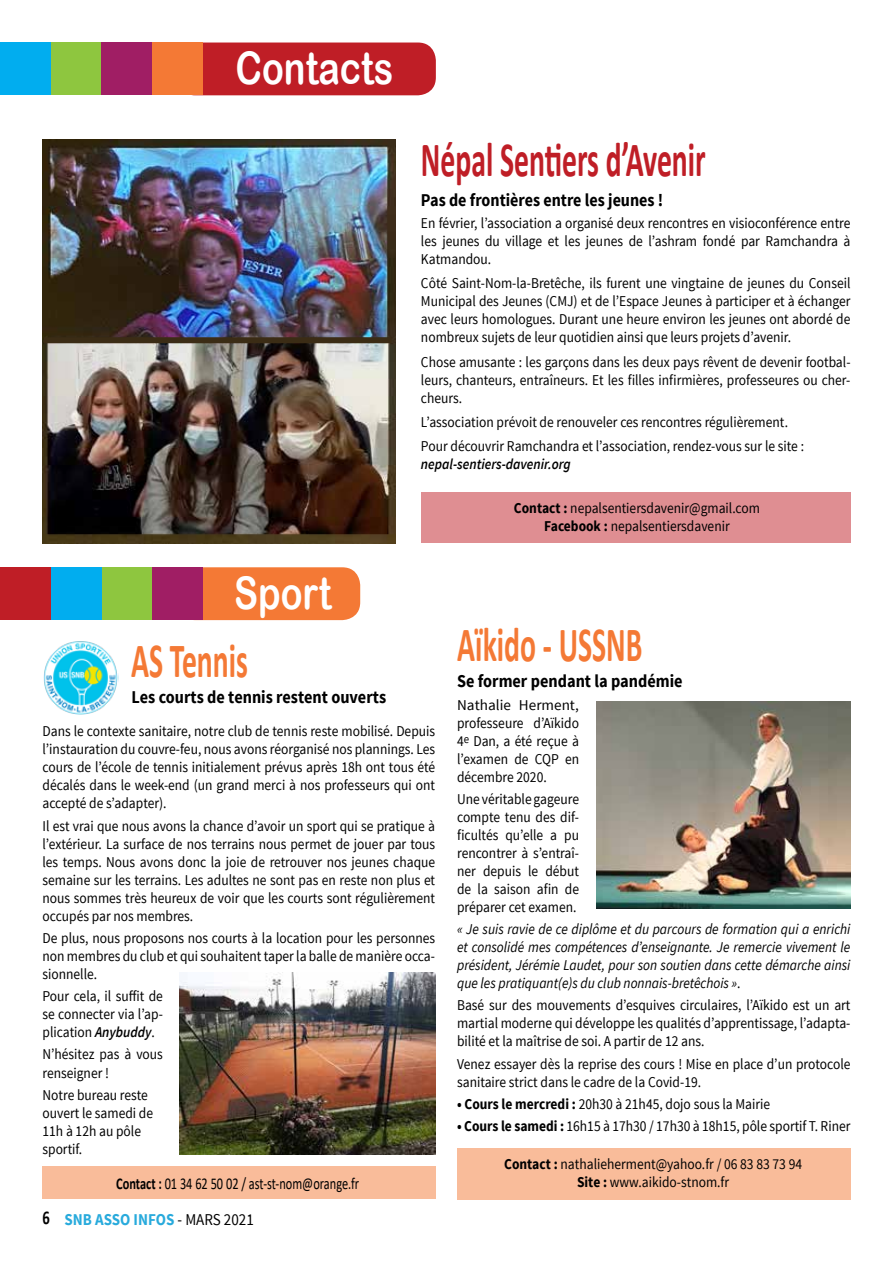
<style>
.page{position:relative;width:893px;height:1263px;background:#fff}
.page>*{position:absolute;margin:0;border:0;box-sizing:border-box;transform-origin:0 0}
.t1{font:700 49.5px "Calibri";color:#bf1e26;scale:.6 1}
.t2{font:700 49.5px "Calibri";color:#f47935;scale:.6 1}
.t3{font:45px "Arial Rounded MT Bold";color:#fff;scale:.8 1}
.t4{font:700 19.5px "Calibri";color:#000;scale:.75 1}
.t5{font:700 18px "Source Sans Pro";color:#000;scale:.9 1}
.t6{font:700 18px "Source Sans Pro";color:#000;scale:.89 1}
.t7{font:16.5px "Calibri";color:#000;scale:.75 1}
.t8{font:700 16.5px "Source Sans Pro";color:#28aadc;scale:.91 1}
.t9{font:15px/18px "Source Sans Pro";color:#000;text-align:justify;scale:.9 1}
.t10{font:italic 15px/18px "Source Sans Pro";color:#000;text-align:justify;scale:.9 1}
.t11{font:15px/18px "Source Sans Pro";color:#000;text-align:justify}
.t12{font:italic 600 15px "Source Sans Pro";color:#000;scale:.9 1}
.s1{font-weight:700}
.s2{font-weight:600;font-style:italic}
.s3{font-weight:400;color:#000}
.s4{font-style:normal}
</style>
<div class="page">
<div style="left:43px;top:1166px;width:393px;height:33px;background:#f9bc9a"></div>
<img style="left:43px;top:641px;width:75px;height:74px">
<img style="left:180px;top:972px;width:255px;height:182px">
<div style="left:457px;top:1148px;width:393px;height:51px;background:#f9bc9a"></div>
<img style="left:596px;top:702px;width:254px;height:207px">
<div style="left:421px;top:492px;width:429px;height:51px;background:#df8e92"></div>
<img style="left:43px;top:139px;width:352px;height:404px">
<div style="left:177px;top:43px;width:259px;height:52px;background:#bf1e26;border-radius:18px"></div>
<div style="left:51px;top:43px;width:50px;height:52px;background:#8ec63f"></div>
<div style="left:101px;top:43px;width:51px;height:52px;background:#a01e64"></div>
<div style="left:152px;top:43px;width:51px;height:52px;background:#f47935"></div>
<div style="left:0;top:43px;width:51px;height:52px;background:#01adef"></div>
<div style="left:177px;top:567px;width:183px;height:53px;background:#f47935;border-radius:18px"></div>
<div style="left:101px;top:567px;width:51px;height:53px;background:#8ec63f"></div>
<div style="left:152px;top:567px;width:51px;height:53px;background:#a01e64"></div>
<div style="left:0;top:567px;width:51px;height:53px;background:#bf1e26"></div>
<div style="left:51px;top:567px;width:50px;height:53px;background:#01adef"></div>
<div style="left:44px;top:337px;width:347px;height:6px;background:#3b2c15"></div>
<h2 class="t3" style="left:236px;top:41px;width:199px">Contacts</h2>
<h2 class="t3" style="left:234px;top:566px;width:123px">Sport</h2>
<h1 class="t1" style="left:421px;top:125px;width:476px">Népal Sentiers d’Avenir</h1>
<p class="t6" style="left:421px;top:188px;width:274px">Pas de frontières entre les jeunes !</p>
<p class="t9" style="left:421px;top:214px;width:479px">En février, l’association a organisé deux rencontres en visioconférence entre les jeunes du village et les jeunes de l’ashram fondé par Ramchandra à Katmandou.</p>
<p class="t9" style="left:421px;top:275px;width:479px">Côté Saint-Nom-la-Bretêche, ils furent une vingtaine de jeunes du Conseil Municipal des Jeunes (CMJ) et de l’Espace Jeunes à participer et à échanger avec leurs homologues. Durant une heure environ les jeunes ont abordé de nombreux sujets de leur quotidien ainsi que leurs projets d’avenir.</p>
<p class="t9" style="left:421px;top:353px;width:479px">Chose amusante : les garçons dans les deux pays rêvent de devenir footbal&shy;leurs, chanteurs, entraîneurs. Et les filles infirmières, professeures ou cher&shy;cheurs.</p>
<p class="t9" style="left:421px;top:410px;width:427px;line-height:24.3px">L’association prévoit de renouveler ces rencontres régulièrement.<br>Pour découvrir Ramchandra et l’association, rendez-vous sur le site :</p>
<p class="t12" style="left:421px;top:455px;width:168px">nepal-sentiers-davenir.org</p>
<p class="t9" style="left:514px;top:499px;width:275px;text-align:center"><span class="s1">Contact :</span> nepalsentiersdavenir@gmail.com<br><span class="s1">Facebook :</span> nepalsentiersdavenir</p>
<h1 class="t2" style="left:131px;top:625px;width:196px">AS Tennis</h1>
<p class="t5" style="left:132px;top:686px;width:284px">Les courts de tennis restent ouverts</p>
<p class="t9" style="left:43px;top:723px;width:438px">Dans le contexte sanitaire, notre club de tennis reste mobilisé. Depuis l’instauration du couvre-feu, nous avons réorganisé nos plannings. Les cours de l’école de tennis initialement prévus après 18h ont tous été décalés dans le week-end (un grand merci à nos professeurs qui ont accepté de s’adapter).</p>
<p class="t9" style="left:43px;top:817px;width:438px">Il est vrai que nous avons la chance d’avoir un sport qui se pratique à l’extérieur. La surface de nos terrains nous permet de jouer par tous les temps. Nous avons donc la joie de retrouver nos jeunes chaque semaine sur les terrains. Les adultes ne sont pas en reste non plus et nous sommes très heureux de voir que les courts sont régulièrement occupés par nos membres.</p>
<p class="t9" style="left:43px;top:929px;width:438px">De plus, nous proposons nos courts à la location pour les personnes non membres du club et qui souhaitent taper la balle de manière occa&shy;sionnelle.</p>
<p class="t9" style="left:43px;top:987px;width:135px">Pour cela, il suffit de se connecter via l’ap&shy;plication <span class="s2">Anybuddy</span>.</p>
<p class="t9" style="left:43px;top:1046px;width:135px">N’hésitez pas à vous renseigner !</p>
<p class="t9" style="left:43px;top:1086px;width:124px;text-align:left">Notre bureau reste ouvert le samedi de<br>11h à 12h au pôle sportif.</p>
<p class="t7" style="left:116px;top:1172px;width:326px"><span class="s1">Contact :</span> 01 34 62 50 02 / ast-st-nom@orange.fr</p>
<h3 class="t4" style="left:43px;top:1204px;width:11px">6</h3>
<p class="t8" style="left:65px;top:1209px;width:209px">SNB ASSO INFOS <span class="s3">- MARS 2021</span></p>
<h1 class="t2" style="left:457px;top:610px;width:310px">Aïkido - USSNB</h1>
<p class="t5" style="left:457px;top:670px;width:252px">Se former pendant la pandémie</p>
<p class="t11" style="left:457px;top:696px;width:123px">Nathalie Herment, professeure d’Aïkido 4<sup>e</sup> Dan, a été reçue à l’examen de CQP en décembre 2020.</p>
<p class="t9" style="left:457px;top:790px;width:137px">Une véritable gageure compte tenu des dif&shy;ficultés qu’elle a pu rencontrer à s’entraî&shy;ner depuis le début de la saison afin de préparer cet examen.</p>
<p class="t10" style="left:457px;top:920px;width:439px">« Je suis ravie de ce diplôme et du parcours de formation qui a enrichi et consolidé mes compétences d’enseignante. Je remercie vivement le président, Jérémie Laudet, pour son soutien dans cette démarche ainsi que les pratiquant(e)s du club nonnais-bretêchois »<span class="s4">.</span></p>
<p class="t9" style="left:457px;top:996px;width:439px">Basé sur des mouvements d’esquives circulaires, l’Aïkido est un art martial moderne qui développe les qualités d’apprentissage, l’adapta&shy;bilité et la maîtrise de soi. A partir de 12 ans.</p>
<p class="t9" style="left:457px;top:1055px;width:439px">Venez essayer dès la reprise des cours ! Mise en place d’un protocole sanitaire strict dans le cadre de la Covid-19.</p>
<p class="t9" style="left:457px;top:1095px;width:349px"><span class="s1">• Cours le mercredi :</span> 20h30 à 21h45, dojo sous la Mairie</p>
<p class="t9" style="left:457px;top:1117px;width:439px"><span class="s1">• Cours le samedi :</span> 16h15 à 17h30 / 17h30 à 18h15, pôle sportif T. Riner</p>
<p class="t9" style="left:504px;top:1155px;width:333px;text-align:center"><span class="s1">Contact :</span> nathalieherment@yahoo.fr / 06 83 83 73 94<br><span class="s1">Site :</span> www.aikido-stnom.fr</p>
</div>
